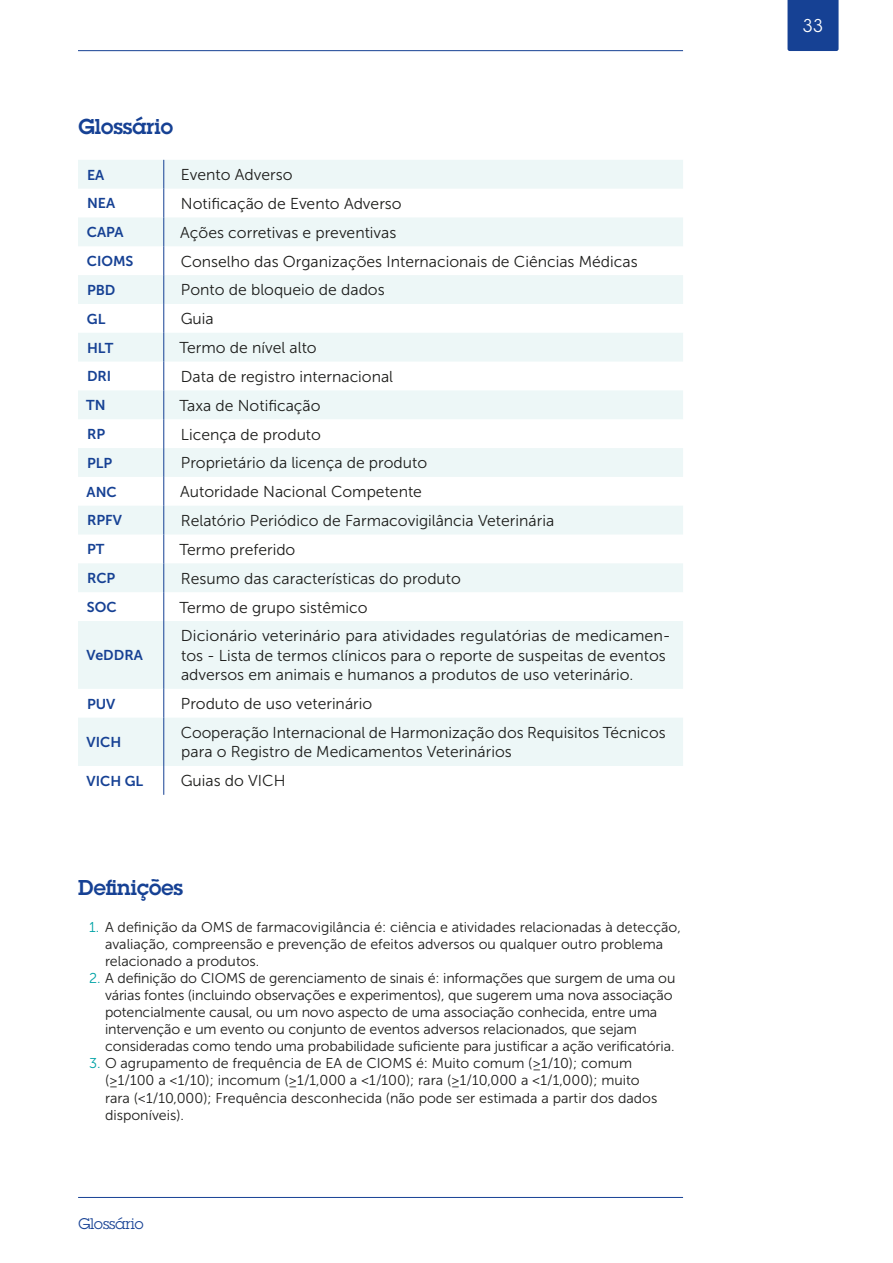
<style>
.page{position:relative;width:893px;height:1263px;background:#fff}
.page>*{position:absolute;margin:0;border:0;box-sizing:border-box;transform-origin:0 0}
.t1{font:600 21px "Lubalin Graph Std";color:#164194}
.t2{font:18px "Lubalin Graph Std";color:#fff}
.t3{font:15.75px/19.5px "Museo Sans 300";color:#1d1d1b}
.t4{font:15px "Lubalin Graph Std";color:#164194}
.t5{font:14.25px/17.1px "Museo Sans 300";letter-spacing:-.01em;color:#1d1d1b}
.t6{font:14.25px "Museo Sans 700";color:#164194}
.s1{color:#00a3a6}
</style>
<div class="page">
<hr style="left:78px;top:50px;width:605px;height:1px;background:#164194">
<div style="left:787px;top:1px;width:51px;height:50px;background:#164194"></div>
<hr style="left:787px;top:0;width:51px;height:1px;background:#164194">
<hr style="left:78px;top:1197px;width:605px;height:1px;background:#164194">
<svg style="left:78px;top:160px;width:605px;height:606px;fill:#edf7f7"></svg>
<svg style="left:163px;top:160px;width:1px;height:461px"></svg>
<hr style="left:163px;top:621px;width:1px;height:68px;background:#164194">
<svg style="left:163px;top:689px;width:1px;height:29px"></svg>
<hr style="left:163px;top:718px;width:1px;height:48px;background:#164194">
<svg style="left:163px;top:766px;width:1px;height:29px"></svg>
<h1 class="t1" style="left:78px;top:113px;width:96px">Glossário</h1>
<p class="t6" style="left:87px;top:167px;width:19px">EA</p>
<p class="t3" style="left:181px;top:165px;width:113px">Evento Adverso</p>
<p class="t6" style="left:87px;top:196px;width:30px">NEA</p>
<p class="t3" style="left:181px;top:194px;width:222px">Notificação de Evento Adverso</p>
<p class="t6" style="left:87px;top:224px;width:38px">CAPA</p>
<p class="t3" style="left:180px;top:223px;width:218px">Ações corretivas e preventivas</p>
<p class="t6" style="left:87px;top:253px;width:48px">CIOMS</p>
<p class="t3" style="left:181px;top:252px;width:458px">Conselho das Organizações Internacionais de Ciências Médicas</p>
<p class="t6" style="left:87px;top:282px;width:30px">PBD</p>
<p class="t3" style="left:181px;top:280px;width:205px">Ponto de bloqueio de dados</p>
<p class="t6" style="left:87px;top:311px;width:20px">GL</p>
<p class="t3" style="left:181px;top:309px;width:35px">Guia</p>
<p class="t6" style="left:87px;top:340px;width:28px">HLT</p>
<p class="t3" style="left:179px;top:338px;width:139px">Termo de nível alto</p>
<p class="t6" style="left:87px;top:368px;width:26px">DRI</p>
<p class="t3" style="left:181px;top:367px;width:214px">Data de registro internacional</p>
<p class="t6" style="left:86px;top:397px;width:21px">TN</p>
<p class="t3" style="left:179px;top:396px;width:143px">Taxa de Notificação</p>
<p class="t6" style="left:87px;top:426px;width:20px">RP</p>
<p class="t3" style="left:181px;top:424px;width:142px">Licença de produto</p>
<p class="t6" style="left:87px;top:455px;width:27px">PLP</p>
<p class="t3" style="left:181px;top:453px;width:248px">Proprietário da licença de produto</p>
<p class="t6" style="left:87px;top:484px;width:32px">ANC</p>
<p class="t3" style="left:180px;top:482px;width:243px">Autoridade Nacional Competente</p>
<p class="t6" style="left:87px;top:513px;width:36px">RPFV</p>
<p class="t3" style="left:181px;top:511px;width:375px">Relatório Periódico de Farmacovigilância Veterinária</p>
<p class="t6" style="left:87px;top:541px;width:19px">PT</p>
<p class="t3" style="left:179px;top:540px;width:118px">Termo preferido</p>
<p class="t6" style="left:87px;top:570px;width:30px">RCP</p>
<p class="t3" style="left:181px;top:569px;width:281px">Resumo das características do produto</p>
<p class="t6" style="left:87px;top:599px;width:31px">SOC</p>
<p class="t3" style="left:179px;top:597px;width:190px">Termo de grupo sistêmico</p>
<p class="t6" style="left:87px;top:647px;width:58px">VeDDRA</p>
<p class="t3" style="left:181px;top:626px;width:491px">Dicionário veterinário para atividades regulatórias de medicamen&shy;tos - Lista de termos clínicos para o reporte de suspeitas de eventos adversos em animais e humanos a produtos de uso veterinário.</p>
<p class="t6" style="left:87px;top:696px;width:30px">PUV</p>
<p class="t3" style="left:181px;top:694px;width:193px">Produto de uso veterinário</p>
<p class="t6" style="left:87px;top:734px;width:36px">VICH</p>
<p class="t3" style="left:181px;top:723px;width:486px">Cooperação Internacional de Harmonização dos Requisitos Técnicos para o Registro de Medicamentos Veterinários</p>
<p class="t6" style="left:87px;top:773px;width:58px">VICH GL</p>
<p class="t3" style="left:181px;top:771px;width:106px">Guias do VICH</p>
<h1 class="t1" style="left:78px;top:873px;width:107px">Definições</h1>
<p class="t5" style="left:105px;top:918px;width:577px;text-indent:-16px"><span class="s1">1.</span> A definição da OMS de farmacovigilância é: ciência e atividades relacionadas à detecção, avaliação, compreensão e prevenção de efeitos adversos ou qualquer outro problema relacionado a produtos.</p>
<p class="t5" style="left:105px;top:969px;width:572px;text-indent:-16px"><span class="s1">2.</span> A definição do CIOMS de gerenciamento de sinais é: informações que surgem de uma ou várias fontes (incluindo observações e experimentos), que sugerem uma nova associação potencialmente causal, ou um novo aspecto de uma associação conhecida, entre uma intervenção e um evento ou conjunto de eventos adversos relacionados, que sejam consideradas como tendo uma probabilidade suficiente para justificar a ação verificatória.</p>
<p class="t5" style="left:105px;top:1055px;width:554px;text-indent:-16px"><span class="s1">3.</span> O agrupamento de frequência de EA de CIOMS é: Muito comum (≥1/10); comum (≥1/100 a &lt;1/10); incomum (≥1/1,000 a &lt;1/100); rara (≥1/10,000 a &lt;1/1,000); muito rara (&lt;1/10,000); Frequência desconhecida (não pode ser estimada a partir dos dados disponíveis).</p>
<p class="t4" style="left:78px;top:1214px;width:67px">Glossário</p>
<p class="t2" style="left:802px;top:14px;width:22px">33</p>
</div>
